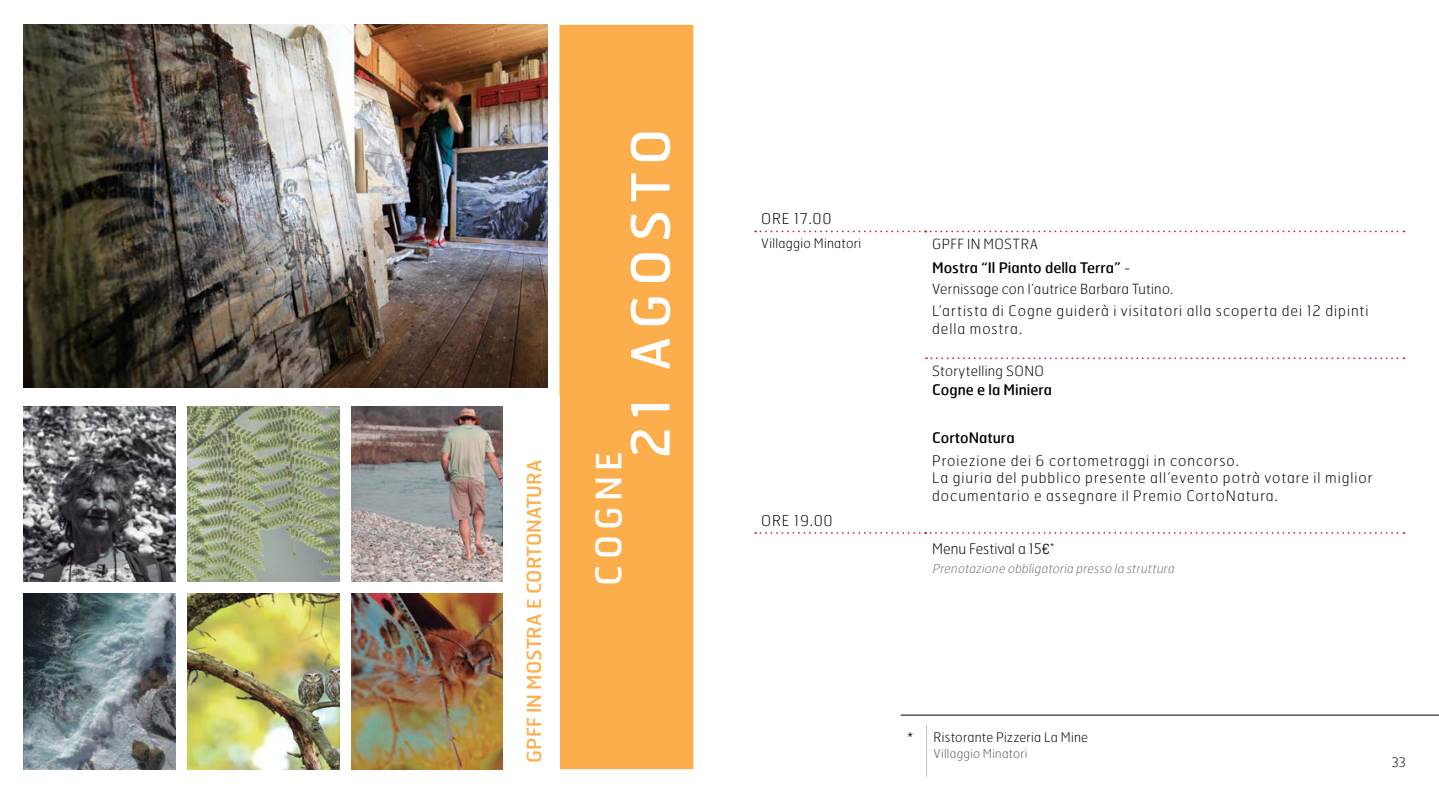
<style>
.page{position:relative;width:1439px;height:794px;background:#fff}
.page>*{position:absolute;margin:0;border:0;box-sizing:border-box;transform-origin:0 0}
.t1{font:52.5px "Hermes";letter-spacing:.15em;color:#fff}
.t2{font:35px "Hermes";letter-spacing:.15em;color:#fff}
.t3{font:19.25px "Hermes";color:#fbae4b}
.t4{font:100 14.88px "Hermes";letter-spacing:.05em;color:#000}
.t5{font:100 14.53px/17.5px "Hermes";letter-spacing:.07em;color:#000}
.t6{font:14.53px "Hermes";color:#000}
.t7{font:100 14.53px "Hermes";color:#000}
.t8{font:100 14px "Hermes";letter-spacing:.02em;color:#000}
.t9{font:100 14px "Hermes";letter-spacing:.04em;color:#000}
.t10{font:100 13.12px "Hermes";letter-spacing:.025em;color:#000}
.t11{font:italic 100 12.25px "Hermes";color:#6d6e71}
.t12{font:100 12.25px "Hermes";letter-spacing:.025em;color:#58595b}
.s1{font-weight:100;font-size:14px}
.s2{font-family:"Abel";font-weight:400}
.s3{font-size:14.53px}
</style>
<div class="page">
<hr style="left:926px;top:725px;width:1px;height:51px;background:#bcbec0">
<img style="left:351px;top:406px;width:152px;height:175px">
<img style="left:187px;top:406px;width:152px;height:175px">
<img style="left:24px;top:406px;width:151px;height:175px">
<img style="left:351px;top:593px;width:152px;height:176px">
<img style="left:187px;top:593px;width:152px;height:176px">
<img style="left:24px;top:593px;width:151px;height:176px">
<img style="left:24px;top:25px;width:523px;height:363px">
<svg style="left:755px;top:230px;width:649px;height:2px"></svg>
<svg style="left:926px;top:357px;width:478px;height:2px"></svg>
<svg style="left:755px;top:532px;width:649px;height:2px"></svg>
<div style="left:559px;top:25px;width:134px;height:744px;background:#fbae4b"></div>
<hr style="left:900px;top:715px;width:539px;height:1px;background:#000">
<h3 class="t3" style="left:522px;top:762px;width:304px;rotate:-90deg">GPFF IN MOSTRA E CORTONATURA</h3>
<h2 class="t2" style="left:586px;top:585px;width:136px;rotate:-90deg">COGNE</h2>
<h1 class="t1" style="left:617px;top:458px;width:331px;rotate:-90deg">21 AGOSTO</h1>
<p class="t4" style="left:761px;top:210px;width:72px">ORE 17.00</p>
<p class="t10" style="left:761px;top:235px;width:102px">Villaggio Minatori</p>
<p class="t9" style="left:932px;top:235px;width:107px">GPFF IN MOSTRA</p>
<p class="t6" style="left:932px;top:258px;width:200px">Mostra “Il Pianto della Terra” <span class="s1">-</span></p>
<p class="t8" style="left:932px;top:280px;width:242px">Vernissage con l’autrice Barbara Tutino.</p>
<p class="t5" style="left:932px;top:302px;width:438px">L’artista di Cogne guiderà i visitatori alla scoperta dei 12 dipinti della mostra.</p>
<p class="t8" style="left:932px;top:362px;width:113px">Storytelling SONO</p>
<p class="t6" style="left:932px;top:380px;width:121px">Cogne e la Miniera</p>
<p class="t6" style="left:932px;top:429px;width:84px">CortoNatura</p>
<p class="t5" style="left:932px;top:451px;width:442px">Proiezione dei 6 cortometraggi in concorso.<br>La giuria del pubblico presente all’evento potrà votare il miglior documentario e assegnare il Premio CortoNatura.</p>
<p class="t4" style="left:761px;top:511px;width:73px">ORE 19.00</p>
<p class="t7" style="left:932px;top:540px;width:123px">Menu Festival a 15<span class="s2">€</span><sup>*</sup></p>
<p class="t11" style="left:932px;top:561px;width:246px">Prenotazione obbligatoria presso la struttura</p>
<p class="t10" style="left:907px;top:728px;width:182px"><span class="s3">*</span> Ristorante Pizzeria La Mine</p>
<p class="t12" style="left:933px;top:745px;width:95px">Villaggio Minatori</p>
<p class="t10" style="left:1391px;top:754px;width:15px">33</p>
</div>
